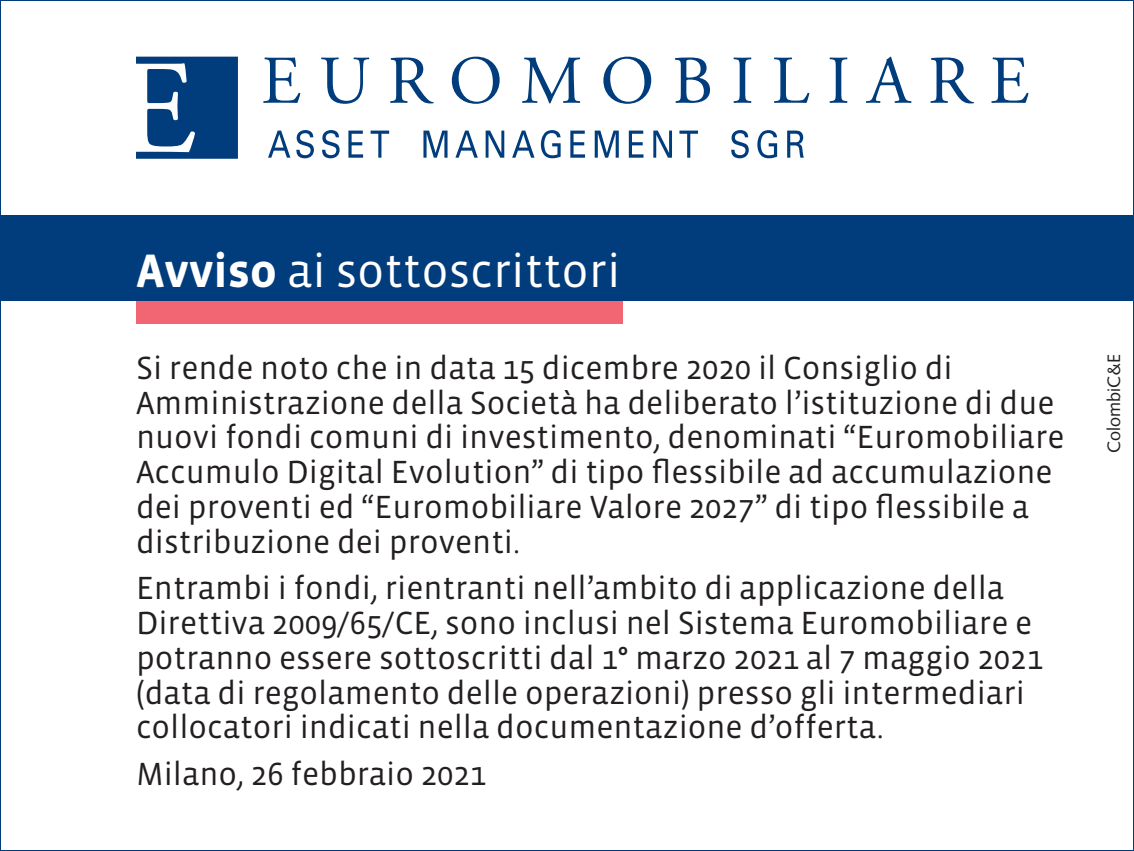
<style>
.page{position:relative;width:1134px;height:851px;background:#fff}
.page>*{position:absolute;margin:0;border:0;box-sizing:border-box;transform-origin:0 0}
.t1{font:48px "Vista Sans OTCE";color:#fff}
.t2{font:32.8px/34.8px "Vista Sans OTCE";color:#231f20}
.t3{font:18px "Syntax";color:#231f20}
.s1{font-weight:700}
</style>
<div class="page">
<div style="left:0;top:215px;width:1134px;height:85px;background:#013d7d"></div>
<svg style="left:136px;top:57px;width:102px;height:102px"></svg>
<svg style="left:263px;top:57px;width:37px;height:46px"></svg>
<svg style="left:321px;top:57px;width:48px;height:47px"></svg>
<svg style="left:390px;top:57px;width:44px;height:46px"></svg>
<svg style="left:452px;top:57px;width:48px;height:47px"></svg>
<svg style="left:522px;top:57px;width:58px;height:46px"></svg>
<svg style="left:603px;top:57px;width:48px;height:47px"></svg>
<svg style="left:675px;top:57px;width:35px;height:46px"></svg>
<svg style="left:733px;top:57px;width:18px;height:46px"></svg>
<svg style="left:774px;top:57px;width:35px;height:46px"></svg>
<svg style="left:829px;top:57px;width:18px;height:46px"></svg>
<svg style="left:866px;top:57px;width:46px;height:46px"></svg>
<svg style="left:930px;top:57px;width:44px;height:46px"></svg>
<svg style="left:991px;top:57px;width:37px;height:46px"></svg>
<svg style="left:268px;top:130px;width:22px;height:28px"></svg>
<svg style="left:296px;top:130px;width:18px;height:28px"></svg>
<svg style="left:322px;top:130px;width:18px;height:28px"></svg>
<svg style="left:348px;top:130px;width:15px;height:28px"></svg>
<svg style="left:371px;top:130px;width:18px;height:28px"></svg>
<svg style="left:423px;top:130px;width:24px;height:28px"></svg>
<svg style="left:455px;top:130px;width:23px;height:28px"></svg>
<svg style="left:486px;top:130px;width:18px;height:28px"></svg>
<svg style="left:512px;top:130px;width:22px;height:28px"></svg>
<svg style="left:541px;top:130px;width:20px;height:28px"></svg>
<svg style="left:570px;top:130px;width:15px;height:28px"></svg>
<svg style="left:595px;top:130px;width:24px;height:28px"></svg>
<svg style="left:629px;top:130px;width:14px;height:28px"></svg>
<svg style="left:653px;top:130px;width:19px;height:28px"></svg>
<svg style="left:679px;top:130px;width:19px;height:28px"></svg>
<svg style="left:731px;top:130px;width:18px;height:28px"></svg>
<svg style="left:757px;top:130px;width:20px;height:28px"></svg>
<svg style="left:787px;top:130px;width:17px;height:28px"></svg>
<div style="left:136px;top:301px;width:486px;height:22px;background:#f16672"></div>
<h1 class="t1" style="left:136px;top:246px;width:486px"><span class="s1">Avviso</span> ai sottoscrittori</h1>
<p class="t2" style="left:136px;top:351px;width:930px">Si rende noto che in data 15 dicembre 2020 il Consiglio di Amministrazione della Società ha deliberato l’istituzione di due nuovi fondi comuni di investimento, denominati “Euromobiliare Accumulo Digital Evolution” di tipo flessibile ad accumulazione dei proventi ed “Euromobiliare Valore 2027” di tipo flessibile a distribuzione dei proventi.</p>
<p class="t2" style="left:136px;top:571px;width:908px">Entrambi i fondi, rientranti nell’ambito di applicazione della Direttiva 2009/65/CE, sono inclusi nel Sistema Euromobiliare e potranno essere sottoscritti dal 1° marzo 2021 al 7 maggio 2021 (data di regolamento delle operazioni) presso gli intermediari collocatori indicati nella documentazione d’offerta.</p>
<p class="t2" style="left:136px;top:756px;width:352px">Milano, 26 febbraio 2021</p>
<p class="t3" style="left:1103px;top:453px;width:101px;rotate:-90deg">ColombiC&amp;E</p>
</div>
